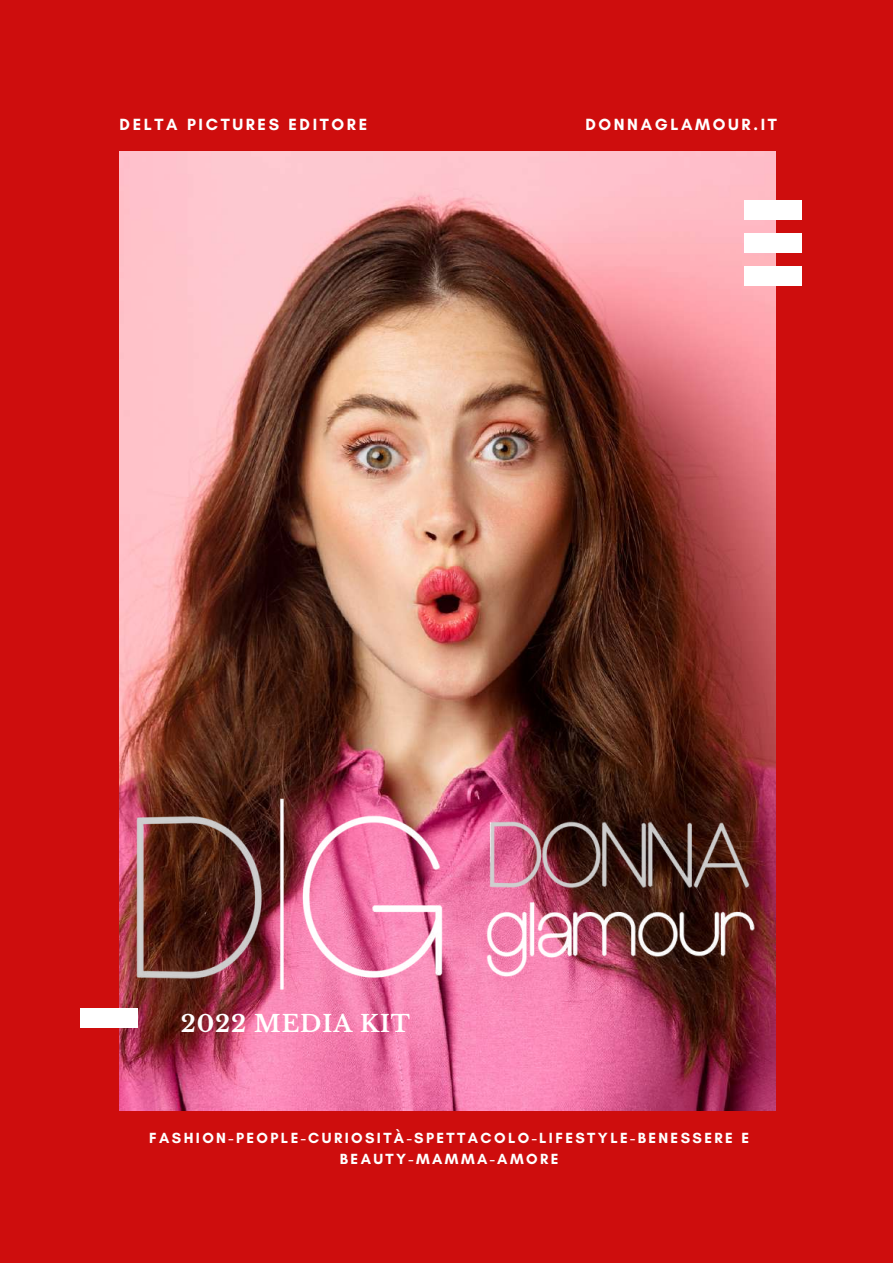
<style>
.page{position:relative;width:893px;height:1264px;background:#fff}
.page>*{position:absolute;margin:0;border:0;box-sizing:border-box;transform-origin:0 0}
.t1{font:700 23.1px "Libre Baskerville";letter-spacing:.04em;color:#fff}
.t2{font:700 16.5px "Glacial Indifference";letter-spacing:.16em;color:#fff}
.t3{font:700 15px/20.2px "Glacial Indifference";letter-spacing:.16em;color:#fff;text-align:center}
</style>
<div class="page">
<div style="left:0;top:0;width:892px;height:1262px;background:#ce0d0d"></div>
<img style="left:119px;top:151px;width:656px;height:959px">
<div style="left:744px;top:200px;width:57px;height:19px;background:#fff"></div>
<div style="left:744px;top:233px;width:57px;height:19px;background:#fff"></div>
<div style="left:744px;top:266px;width:57px;height:19px;background:#fff"></div>
<div style="left:80px;top:1008px;width:57px;height:19px;background:#fff"></div>
<img style="left:137px;top:798px;width:618px;height:191px">
<p class="t2" style="left:120px;top:114px;width:249px">DELTA PICTURES EDITORE</p>
<p class="t2" style="left:585px;top:114px;width:193px">DONNAGLAMOUR.IT</p>
<h1 class="t1" style="left:181px;top:1009px;width:231px">2022 MEDIA KIT</h1>
<p class="t3" style="left:149px;top:1127px;width:601px">FASHION-PEOPLE-CURIOSITÀ-SPETTACOLO-LIFESTYLE-BENESSERE E<br>BEAUTY-MAMMA-AMORE</p>
</div>
